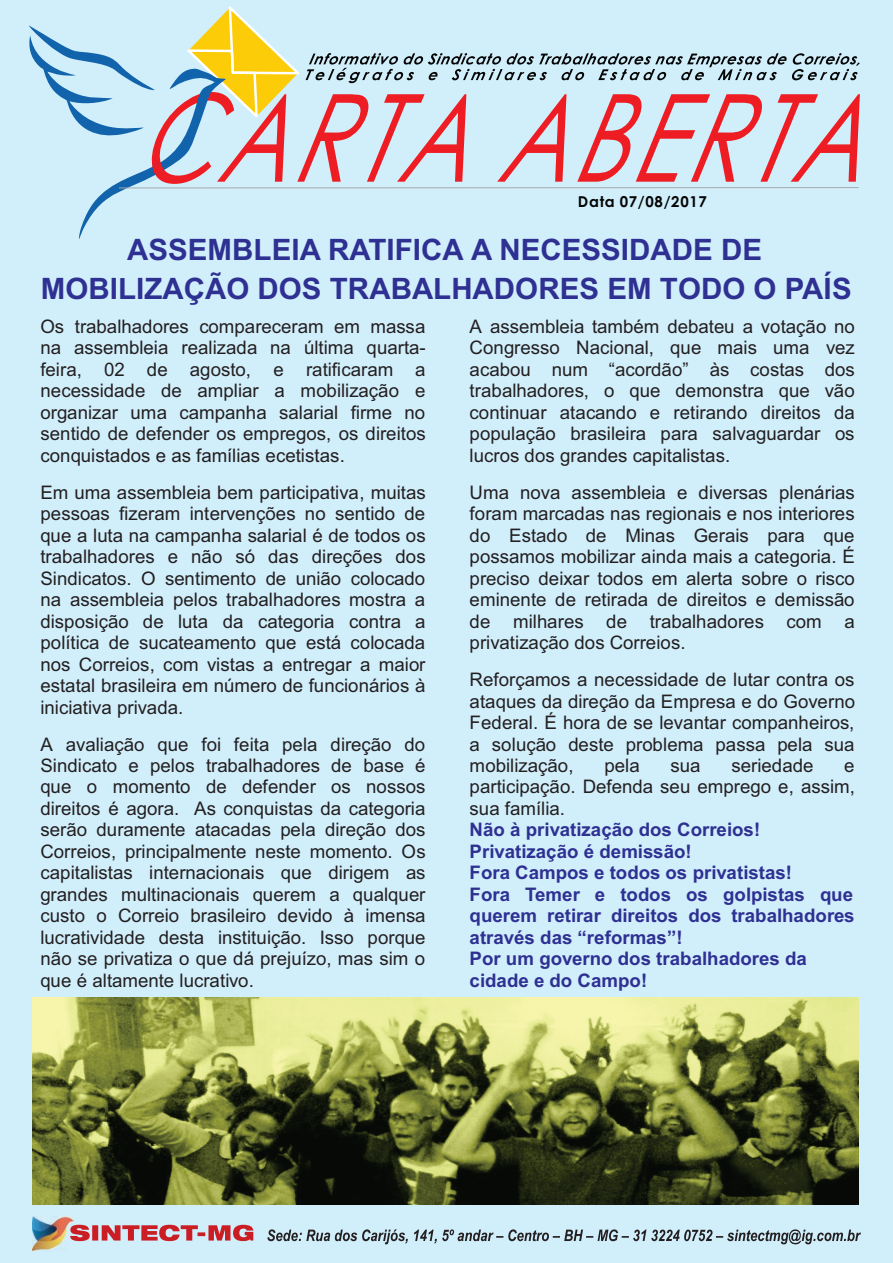
<style>
.page{position:relative;width:893px;height:1263px;background:#d1eefb}
.page>*{position:absolute;margin:0;border:0;box-sizing:border-box;transform-origin:0 0}
.t1{font:700 29.55px/39px "Arial";color:#2e3092;text-align:center}
.t2{font:18.6px/21.5px "Arial";color:#231f20;text-align:justify}
.t3{font:700 18.6px/21.5px "Arial";color:#2e3092}
.t4{font:700 15px "Century Gothic";letter-spacing:.045em;color:#040504}
</style>
<div class="page">
<img style="left:33px;top:997px;width:826px;height:208px">
<svg style="left:29px;top:6px;width:831px;height:233px"></svg>
<svg style="left:267px;top:1229px;width:594px;height:15px"></svg>
<img style="left:33px;top:1216px;width:40px;height:35px">
<svg style="left:70px;top:1225px;width:183px;height:16px"></svg>
<hr style="left:119px;top:187px;width:740px;height:1px;background:#a8a9ad">
<p class="t4" style="left:578px;top:195px;width:131px">Data 07/08/2017</p>
<h1 class="t1" style="left:41px;top:233px;width:812px">ASSEMBLEIA RATIFICA A NECESSIDADE DE<br>MOBILIZAÇÃO DOS TRABALHADORES EM TODO O PAÍS</h1>
<p class="t2" style="left:40px;top:317px;width:387px">Os trabalhadores compareceram em massa na assembleia realizada na última quarta&shy;feira, 02 de agosto, e ratificaram a necessidade de ampliar a mobilização e organizar uma campanha salarial firme no sentido de defender os empregos, os direitos conquistados e as famílias ecetistas.</p>
<p class="t2" style="left:40px;top:483px;width:387px">Em uma assembleia bem participativa, muitas pessoas fizeram intervenções no sentido de que a luta na campanha salarial é de todos os trabalhadores e não só das direções dos Sindicatos. O sentimento de união colocado na assembleia pelos trabalhadores mostra a disposição de luta da categoria contra a política de sucateamento que está colocada nos Correios, com vistas a entregar a maior estatal brasileira em número de funcionários à iniciativa privada.</p>
<p class="t2" style="left:40px;top:735px;width:387px">A avaliação que foi feita pela direção do Sindicato e pelos trabalhadores de base é que o momento de defender os nossos direitos é agora. As conquistas da categoria serão duramente atacadas pela direção dos Correios, principalmente neste momento. Os capitalistas internacionais que dirigem as grandes multinacionais querem a qualquer custo o Correio brasileiro devido à imensa lucratividade desta instituição. Isso porque não se privatiza o que dá prejuízo, mas sim o que é altamente lucrativo.</p>
<p class="t2" style="left:470px;top:317px;width:387px">A assembleia também debateu a votação no Congresso Nacional, que mais uma vez acabou num “acordão” às costas dos trabalhadores, o que demonstra que vão continuar atacando e retirando direitos da população brasileira para salvaguardar os lucros dos grandes capitalistas.</p>
<p class="t2" style="left:470px;top:483px;width:387px">Uma nova assembleia e diversas plenárias foram marcadas nas regionais e nos interiores do Estado de Minas Gerais para que possamos mobilizar ainda mais a categoria. É preciso deixar todos em alerta sobre o risco eminente de retirada de direitos e demissão de milhares de trabalhadores com a privatização dos Correios.</p>
<p class="t2" style="left:470px;top:671px;width:387px">Reforçamos a necessidade de lutar contra os ataques da direção da Empresa e do Governo Federal. É hora de se levantar companheiros, a solução deste problema passa pela sua mobilização,</p>
<p class="t2" style="left:604px;top:756px;width:37px">pela</p>
<p class="t2" style="left:670px;top:756px;width:32px">sua</p>
<p class="t2" style="left:731px;top:756px;width:83px">seriedade</p>
<p class="t2" style="left:470px;top:756px;width:387px;text-indent:374px">e participação. Defenda seu emprego e, assim, sua família.</p>
<p class="t3" style="left:470px;top:821px;width:387px">Não à privatização dos Correios!<br>Privatização é demissão!<br>Fora Campos e todos os privatistas!<br>Fora Temer e todos os golpistas que querem retirar direitos dos trabalhadores através das “reformas”!<br>Por um governo dos trabalhadores da cidade e do Campo!</p>
</div>
